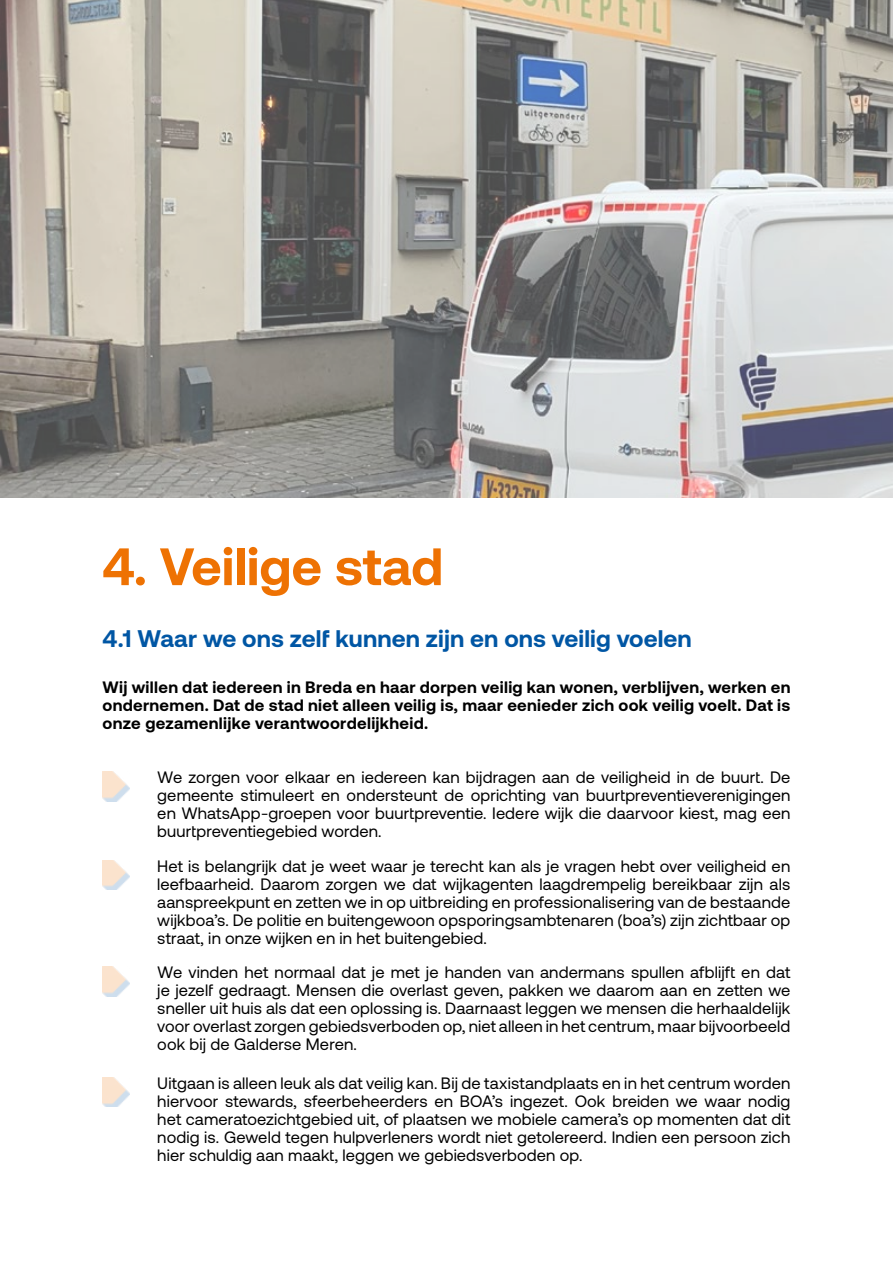
<style>
.page{position:relative;width:893px;height:1263px;background:#fff}
.page>*{position:absolute;margin:0;border:0;box-sizing:border-box;transform-origin:0 0}
.t1{font:700 52.5px "Aeonik Pro";color:#ee7203}
.t2{font:700 24px "Aeonik";letter-spacing:.005em;color:#0056a4}
.t3{font:16.5px/18px "Aeonik";letter-spacing:.01em;color:#000;text-align:justify}
.t4{font:700 16.5px/18px "Aeonik";letter-spacing:.02em;color:#000;text-align:justify}
</style>
<div class="page">
<img style="left:0;top:0;width:893px;height:497px">
<img style="left:103px;top:860px;width:26px;height:30px">
<img style="left:103px;top:967px;width:26px;height:29px">
<img style="left:103px;top:1077px;width:26px;height:30px">
<img style="left:103px;top:771px;width:26px;height:30px">
<h1 class="t1" style="left:103px;top:537px;width:342px">4. Veilige stad</h1>
<h2 class="t2" style="left:103px;top:625px;width:591px">4.1 Waar we ons zelf kunnen zijn en ons veilig voelen</h2>
<p class="t4" style="left:103px;top:678px;width:689px">Wij willen dat iedereen in Breda en haar dorpen veilig kan wonen, verblijven, werken en ondernemen. Dat de stad niet alleen veilig is, maar eenieder zich ook veilig voelt. Dat is onze gezamenlijke verantwoordelijkheid.</p>
<p class="t3" style="left:157px;top:768px;width:635px">We zorgen voor elkaar en iedereen kan bijdragen aan de veiligheid in de buurt. De gemeente stimuleert en ondersteunt de oprichting van buurtpreventieverenigingen en WhatsApp-groepen voor buurtpreventie. Iedere wijk die daarvoor kiest, mag een buurtpreventiegebied worden.</p>
<p class="t3" style="left:157px;top:857px;width:635px">Het is belangrijk dat je weet waar je terecht kan als je vragen hebt over veiligheid en leefbaarheid. Daarom zorgen we dat wijkagenten laagdrempelig bereikbaar zijn als aanspreekpunt en zetten we in op uitbreiding en professionalisering van de bestaande wijkboa’s. De politie en buitengewoon opsporingsambtenaren (boa’s) zijn zichtbaar op straat, in onze wijken en in het buitengebied.</p>
<p class="t3" style="left:157px;top:963px;width:635px">We vinden het normaal dat je met je handen van andermans spullen afblijft en dat je jezelf gedraagt. Mensen die overlast geven, pakken we daarom aan en zetten we sneller uit huis als dat een oplossing is. Daarnaast leggen we mensen die herhaaldelijk voor overlast zorgen gebiedsverboden op, niet alleen in het centrum, maar bijvoorbeeld ook bij de Galderse Meren.</p>
<p class="t3" style="left:157px;top:1074px;width:634px">Uitgaan is alleen leuk als dat veilig kan. Bij de taxistandplaats en in het centrum worden hiervoor stewards, sfeerbeheerders en BOA’s ingezet. Ook breiden we waar nodig het cameratoezichtgebied uit, of plaatsen we mobiele camera’s op momenten dat dit nodig is. Geweld tegen hulpverleners wordt niet getolereerd. Indien een persoon zich hier schuldig aan maakt, leggen we gebiedsverboden op.</p>
</div>
